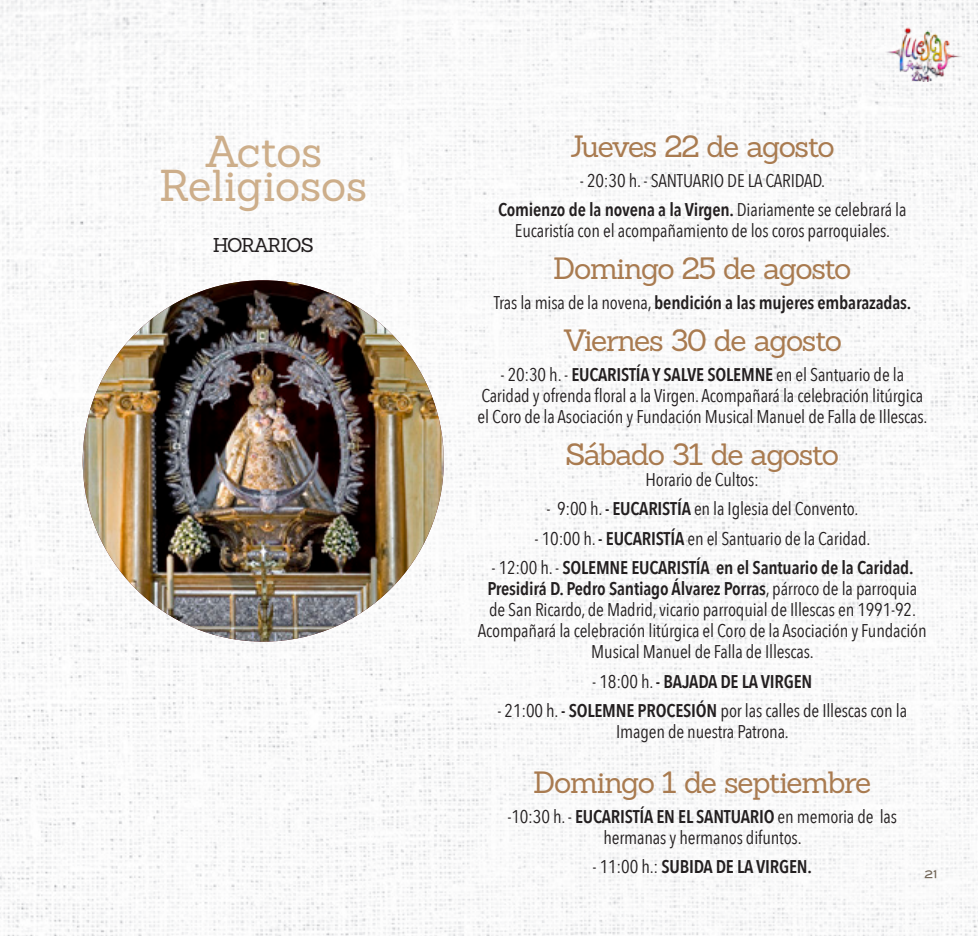
<style>
.page{position:relative;width:978px;height:936px;background:#fff}
.page>*{position:absolute;margin:0;border:0;box-sizing:border-box;transform-origin:0 0}
.t1{font:43.5px/34.5px "Sanchez";letter-spacing:-.005em;color:#cdae8a;text-align:center}
.t2{font:30px "Sanchez";letter-spacing:-.055em;color:#a97b50}
.t3{font:19.5px "Sanchez";letter-spacing:-.075em;color:#231f20}
.t4{font:18.3px/21px "Avenir Next Condensed";letter-spacing:-.01em;color:#231f20;text-align:center}
.t5{font:600 18.3px "Avenir Next Condensed";letter-spacing:-.01em;color:#231f20}
.t6{font:10.5px "Blair Md ITCTT Medium";color:#716557}
.s1{font-weight:600}
.s2{font-weight:400}
</style>
<div class="page">
<img style="left:0;top:0;width:978px;height:935px">
<img style="left:83px;top:280px;width:361px;height:361px;border-radius:181px">
<img style="left:884px;top:26px;width:80px;height:56px">
<h1 class="t1" style="left:159px;top:133px;width:210px">Actos<br>Religiosos</h1>
<p class="t3" style="left:213px;top:232px;width:102px">HORARIOS</p>
<h2 class="t2" style="left:570px;top:127px;width:266px">Jueves 22 de agosto</h2>
<p class="t4" style="left:498px;top:165px;width:410px;line-height:29.5px">- 20:30 h. - SANTUARIO DE LA CARIDAD.<br><span class="s1">Comienzo de la novena a la Virgen.</span> Diariamente se celebrará la</p>
<p class="t4" style="left:515px;top:220px;width:377px">Eucaristía con el acompañamiento de los coros parroquiales.</p>
<h2 class="t2" style="left:553px;top:249px;width:300px">Domingo 25 de agosto</h2>
<p class="t5" style="left:494px;top:287px;width:419px"><span class="s2">Tras la misa de la novena,</span> bendición a las mujeres embarazadas.</p>
<h2 class="t2" style="left:562px;top:321px;width:281px">Viernes 30 de agosto</h2>
<p class="t4" style="left:478px;top:363px;width:451px">- 20:30 h. - <span class="s1">EUCARISTÍA Y SALVE SOLEMNE</span> en el Santuario de la<br>Caridad y ofrenda floral a la Virgen. Acompañará la celebración litúrgica el Coro de la Asociación y Fundación Musical Manuel de Falla de Illescas.</p>
<h2 class="t2" style="left:566px;top:434px;width:275px">Sábado 31 de agosto</h2>
<p class="t4" style="left:646px;top:467px;width:115px">Horario de Cultos:</p>
<p class="t4" style="left:547px;top:497px;width:313px">- 9:00 h. <span class="s1">- EUCARISTÍA</span> en la Iglesia del Convento.</p>
<p class="t4" style="left:535px;top:527px;width:337px">- 10:00 h. <span class="s1">- EUCARISTÍA</span> en el Santuario de la Caridad.</p>
<p class="t4" style="left:478px;top:556px;width:451px">- 12:00 h. - <span class="s1">SOLEMNE EUCARISTÍA en el Santuario de la Caridad.<br>Presidirá D. Pedro Santiago Álvarez Porras</span>, párroco de la parroquia de San Ricardo, de Madrid, vicario parroquial de Illescas en 1991-92.<br>Acompañará la celebración litúrgica el Coro de la Asociación y Fundación Musical Manuel de Falla de Illescas.</p>
<p class="t5" style="left:592px;top:665px;width:222px"><span class="s2">- 18:00 h.</span> - BAJADA DE LA VIRGEN</p>
<p class="t4" style="left:497px;top:699px;width:411px">- 21:00 h. <span class="s1">- SOLEMNE PROCESIÓN</span> por las calles de Illescas con la<br>Imagen de nuestra Patrona.</p>
<h2 class="t2" style="left:533px;top:762px;width:339px">Domingo 1 de septiembre</h2>
<p class="t4" style="left:507px;top:804px;width:391px">-10:30 h. - <span class="s1">EUCARISTÍA EN EL SANTUARIO</span> en memoria de las hermanas y hermanos difuntos.</p>
<p class="t5" style="left:593px;top:850px;width:221px"><span class="s2">- 11:00 h.:</span> SUBIDA DE LA VIRGEN.</p>
<p class="t6" style="left:925px;top:865px;width:14px">21</p>
</div>
